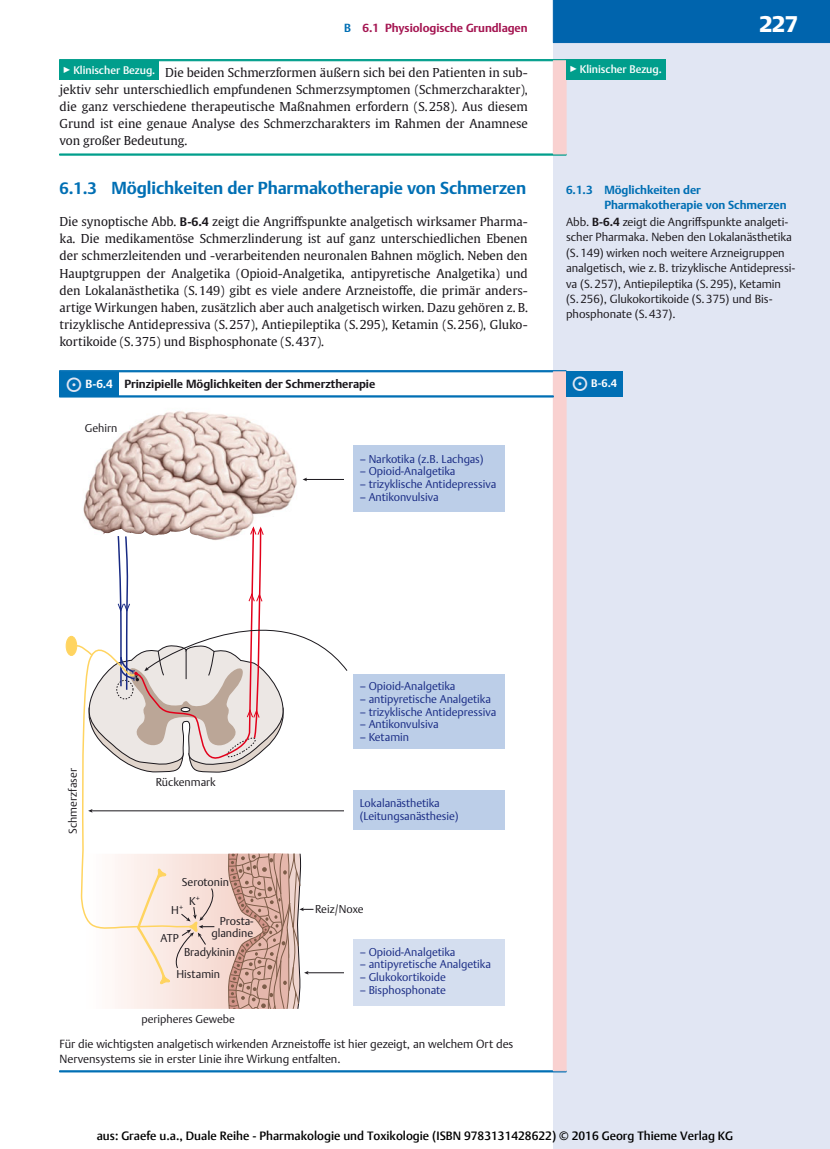
<style>
.page{position:relative;width:830px;height:1149px;background:#fff}
.page>*{position:absolute;margin:0;border:0;box-sizing:border-box;transform-origin:0 0}
.t1{font:22.35px "Adv T Te 9 dccad 3.B";color:#fff}
.t2{font:17.25px "Adv TT1415 f 0 b 8.B";color:#006fb4}
.t3{font:12.3px/17.2px "Adv TT1 c 81 c 27 a";color:#1a171c;text-align:justify}
.t4{font:500 12px "Thieme Argo 2011";color:#000}
.t5{font:11.7px/15.5px "Adv TT1875 e 499";color:#1a171c}
.t6{font:11.7px/14.9px "Adv TT1415 f 0 b 8.B";color:#006fb4}
.t7{font:11.7px "Adv TT1415 f 0 b 8.B";color:#1a171c}
.t8{font:11.7px "Adv TT1415 f 0 b 8.B";color:#a51652}
.t9{font:300 11.25px/12.8px "Thieme Argo 2008";color:#172983}
.t10{font:300 11.25px/12.8px "Thieme Argo 2008";color:#1a171c;text-align:right}
.t11{font:10.95px "Adv TT114 f 0202";color:#fff}
.t12{font:10.95px "Adv TT1415 f 0 b 8.B";color:#fff}
.s1{color:#006fb4}
.s2{font-style:inherit}
.s3{font-size:16.5px}
.s4{font-family:"Adv TT1415 f 0 b 8.B"}
.s5{font-family:"Adv TT1 c 81 c 27 a+fb"}
.s6{font-size:20.85px;color:#e1e6f3}
.s7{color:#fff}
.s8{font-family:"Adv TT1875 e 499+fb"}
</style>
<div class="page">
<div style="left:553px;top:0;width:276px;height:1148px;background:#e1e6f3"></div>
<div style="left:553px;top:0;width:276px;height:43px;background:#0064ad"></div>
<div style="left:60px;top:60px;width:506px;height:1px;background:#009e8c;border:1px solid #009e8c"></div>
<hr style="left:60px;top:154px;width:506px;height:1px;background:#009e8c">
<div style="left:553px;top:61px;width:13px;height:93px;background:#f9d1d0"></div>
<div style="left:566px;top:59px;width:99px;height:21px;background:#009e8c"></div>
<div style="left:60px;top:60px;width:99px;height:20px;background:#009e8c"></div>
<div style="left:60px;top:370px;width:506px;height:2px;background:#006fb4;border:1px solid #006fb4"></div>
<div style="left:60px;top:1070px;width:506px;height:1px;background:#006fb4;border:1px solid #006fb4"></div>
<div style="left:553px;top:372px;width:13px;height:698px;background:#f9d1d0"></div>
<hr style="left:60px;top:396px;width:493px;height:1px;background:#006fb4">
<div style="left:566px;top:371px;width:56px;height:25px;background:#006fb4"></div>
<div style="left:60px;top:371px;width:59px;height:25px;background:#006fb4"></div>
<div style="left:66px;top:636px;width:11px;height:19px;background:#ffd460;border-radius:50%"></div>
<div style="left:66px;top:636px;width:11px;height:19px;border:1px solid #ffd460;border-radius:50%"></div>
<img style="left:83px;top:411px;width:214px;height:114px">
<svg style="left:80px;top:772px;width:113px;height:301px"></svg>
<div style="left:353px;top:445px;width:151px;height:67px;background:#bccee8"></div>
<div style="left:353px;top:674px;width:151px;height:74px;background:#bccee8"></div>
<div style="left:353px;top:790px;width:151px;height:39px;background:#bccee8"></div>
<div style="left:353px;top:938px;width:151px;height:67px;background:#d4deef"></div>
<hr style="left:91px;top:810px;width:253px;height:1px;background:#1a171c">
<svg style="left:88px;top:808px;width:5px;height:4px"></svg>
<hr style="left:305px;top:479px;width:39px;height:1px;background:#1a171c">
<hr style="left:307px;top:972px;width:37px;height:1px;background:#1a171c">
<svg style="left:83px;top:852px;width:230px;height:156px"></svg>
<svg style="left:75px;top:525px;width:273px;height:247px"></svg>
<p class="t8" style="left:344px;top:23px;width:185px"><span class="s1">B</span> 6.1 Physiologische Grundlagen</p>
<h1 class="t1" style="left:759px;top:11px;width:40px">227</h1>
<p class="t3" style="left:63px;top:64px;width:466px"><sup>▶</sup> <sup>Klinischer</sup> <sup>Bezug.</sup> Die beiden Schmerzformen äußern sich bei den Patienten in sub-</p>
<p class="t11" style="left:569px;top:65px;width:93px"><span class="s2">▶</span> Klinischer Bezug.</p>
<p class="t3" style="left:60px;top:81px;width:469px">jektiv sehr unterschiedlich empfundenen Schmerzsymptomen (Schmerzcharakter), die ganz verschiedene therapeutische Maßnahmen erfordern (S. 258). Aus diesem Grund ist eine genaue Analyse des Schmerzcharakters im Rahmen der Anamnese von großer Bedeutung.</p>
<h2 class="t2" style="left:60px;top:181px;width:468px"><span class="s3">6.1.3</span> Möglichkeiten der Pharmakotherapie von Schmerzen</h2>
<p class="t6" style="left:604px;top:184px;width:183px;text-indent:-38px">6.1.3 Möglichkeiten der<br>Pharmakotherapie von Schmerzen</p>
<p class="t3" style="left:60px;top:214px;width:469px">Die synoptische Abb. <span class="s4">B-6.4</span> zeigt die Angri<span class="s5">ff</span>spunkte analgetisch wirksamer Pharma&shy;ka. Die medikamentöse Schmerzlinderung ist auf ganz unterschiedlichen Ebenen der schmerzleitenden und -verarbeitenden neuronalen Bahnen möglich. Neben den Hauptgruppen der Analgetika (Opioid-Analgetika, antipyretische Analgetika) und den Lokalanästhetika (S. 149) gibt es viele andere Arzneisto<span class="s5">ff</span>e, die primär anders&shy;artige Wirkungen haben, zusätzlich aber auch analgetisch wirken. Dazu gehören z. B. trizyklische Antidepressiva (S. 257), Antiepileptika (S. 295), Ketamin (S. 256), Gluko&shy;kortikoide (S. 375) und Bisphosphonate (S. 437).</p>
<p class="t7" style="left:65px;top:378px;width:311px"><span class="s6">⊙</span> <span class="s7">B-6.4</span> Prinzipielle Möglichkeiten der Schmerztherapie</p>
<p class="t12" style="left:571px;top:378px;width:47px"><span class="s6">⊙</span> B-6.4</p>
<p class="t5" style="left:566px;top:215px;width:231px">Abb. <span class="s4">B-6.4</span> zeigt die Angri<span class="s8">ff</span>spunkte analgeti&shy;scher Pharmaka. Neben den Lokalanästhetika (S. 149) wirken noch weitere Arzneigruppen analgetisch, wie z. B. trizyklische Antidepressi&shy;va (S. 257), Antiepileptika (S. 295), Ketamin (S. 256), Glukokortikoide (S. 375) und Bis&shy;phosphonate (S. 437).</p>
<p class="t10" style="left:85px;top:423px;width:34px">Gehirn</p>
<p class="t9" style="left:359px;top:453px;width:125px">– Narkotika (z.B. Lachgas)</p>
<p class="t9" style="left:359px;top:465px;width:97px">– Opioid-Analgetika</p>
<p class="t9" style="left:359px;top:478px;width:138px">– trizyklische Antidepressiva</p>
<p class="t9" style="left:359px;top:491px;width:81px">– Antikonvulsiva</p>
<p class="t10" style="left:67px;top:833px;width:67px;rotate:-90deg">Schmerzfaser</p>
<p class="t10" style="left:156px;top:776px;width:61px">Rückenmark</p>
<p class="t10" style="left:182px;top:876px;width:49px">Serotonin</p>
<p class="t10" style="left:211px;top:914px;width:43px">Prosta&shy;glandine</p>
<p class="t10" style="left:189px;top:895px;width:12px">K<sup>+</sup></p>
<p class="t10" style="left:171px;top:904px;width:13px">H<sup>+</sup></p>
<p class="t10" style="left:160px;top:932px;width:20px">ATP</p>
<p class="t10" style="left:184px;top:946px;width:52px">Bradykinin</p>
<p class="t10" style="left:176px;top:968px;width:45px">Histamin</p>
<p class="t10" style="left:141px;top:1013px;width:95px">peripheres Gewebe</p>
<p class="t9" style="left:359px;top:680px;width:97px">– Opioid-Analgetika</p>
<p class="t9" style="left:359px;top:693px;width:133px">– antipyretische Analgetika</p>
<p class="t9" style="left:359px;top:706px;width:138px">– trizyklische Antidepressiva</p>
<p class="t9" style="left:359px;top:718px;width:81px">– Antikonvulsiva</p>
<p class="t9" style="left:359px;top:731px;width:51px">– Ketamin</p>
<p class="t9" style="left:359px;top:797px;width:100px">Lokalanästhetika (Leitungsanästhesie)</p>
<p class="t10" style="left:315px;top:903px;width:50px">Reiz/Noxe</p>
<p class="t9" style="left:359px;top:945px;width:97px">– Opioid-Analgetika</p>
<p class="t9" style="left:359px;top:958px;width:133px">– antipyretische Analgetika</p>
<p class="t9" style="left:359px;top:971px;width:88px">– Glukokortikoide</p>
<p class="t9" style="left:359px;top:983px;width:88px">– Bisphosphonate</p>
<p class="t5" style="left:60px;top:1036px;width:455px;line-height:15px">Für die wichtigsten analgetisch wirkenden Arzneisto<span class="s8">ff</span>e ist hier gezeigt, an welchem Ort des<br>Nervensystems sie in erster Linie ihre Wirkung entfalten.</p>
<p class="t4" style="left:97px;top:1127px;width:637px">aus: Graefe u.a., Duale Reihe - Pharmakologie und Toxikologie (ISBN 9783131428622) © 2016 Georg Thieme Verlag KG</p>
</div>
